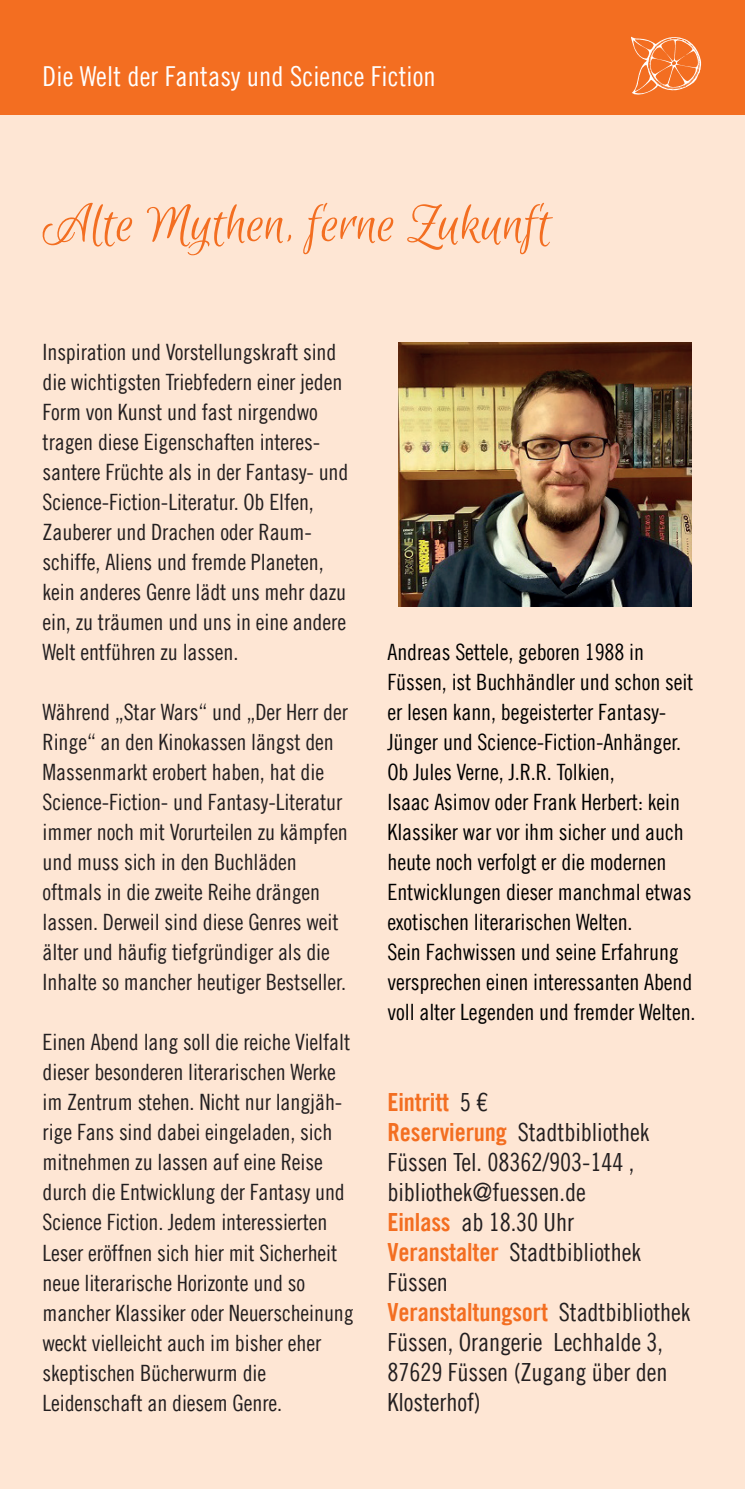
<style>
.page{position:relative;width:745px;height:1489px;background:#fff}
.page>*{position:absolute;margin:0;border:0;box-sizing:border-box;transform-origin:0 0}
.t1{font:57.5px "Euphoria Script";color:#f36e21}
.t2{font:27.5px "Trade Gothic LT Com Cn 18";letter-spacing:.005em;color:#fff}
.t3{font:25px/30px "Trade Gothic LT Com Cn 18";letter-spacing:-.005em;color:#231f20}
.t4{font:25px "Trade Gothic LT Com Bd Cn 20";letter-spacing:-.005em;color:#f36e21}
.t5{font:22.5px/30px "Trade Gothic LT Com Cn 18";letter-spacing:-.005em;color:#231f20}
.t6{font:22.5px/30px "Trade Gothic LT Com Cn 18";letter-spacing:-.005em;color:#000}
.s1{font-family:"Trade Gothic LT Com Cn 18";color:#231f20}
.s2{font-family:"Trade Gothic LT Com Bd Cn 20";color:#f36e21}
</style>
<div class="page">
<div style="left:0;top:0;width:744px;height:1488px;background:#fee6d4"></div>
<div style="left:0;top:0;width:744px;height:115px;background:#f36e21"></div>
<img style="left:631px;top:36px;width:71px;height:59px">
<img style="left:398px;top:342px;width:293px;height:264px">
<p class="t2" style="left:43px;top:60px;width:394px">Die Welt der Fantasy und Science Fiction</p>
<h1 class="t1" style="left:43px;top:193px;width:510px">Alte Mythen, ferne Zukunft</h1>
<p class="t5" style="left:43px;top:337px;width:307px">Inspiration und Vorstellungskraft sind die wichtigsten Triebfedern einer jeden Form von Kunst und fast nirgendwo tragen diese Eigenschaften interes&shy;santere Früchte als in der Fantasy- und Science-Fiction-Literatur. Ob Elfen, Zauberer und Drachen oder Raum&shy;schiffe, Aliens und fremde Planeten, kein anderes Genre lädt uns mehr dazu ein, zu träumen und uns in eine andere Welt entführen zu lassen.</p>
<p class="t5" style="left:43px;top:697px;width:307px">Während „Star Wars“ und „Der Herr der Ringe“ an den Kinokassen längst den Massenmarkt erobert haben, hat die Science-Fiction- und Fantasy-Literatur immer noch mit Vorurteilen zu kämpfen und muss sich in den Buchläden oftmals in die zweite Reihe drängen lassen. Derweil sind diese Genres weit älter und häufig tiefgründiger als die Inhalte so mancher heutiger Bestseller.</p>
<p class="t5" style="left:43px;top:1027px;width:312px">Einen Abend lang soll die reiche Vielfalt dieser besonderen literarischen Werke im Zentrum stehen. Nicht nur langjäh&shy;rige Fans sind dabei eingeladen, sich mitnehmen zu lassen auf eine Reise durch die Entwicklung der Fantasy und Science Fiction. Jedem interessierten Leser eröffnen sich hier mit Sicherheit neue literarische Horizonte und so mancher Klassiker oder Neuerscheinung weckt vielleicht auch im bisher eher skeptischen Bücherwurm die Leidenschaft an diesem Genre.</p>
<p class="t6" style="left:387px;top:637px;width:309px">Andreas Settele, geboren 1988 in Füssen, ist Buchhändler und schon seit er lesen kann, begeisterter Fantasy-Jünger und Science-Fiction-Anhänger.<br>Ob Jules Verne, J.R.R. Tolkien,<br>Isaac Asimov oder Frank Herbert: kein Klassiker war vor ihm sicher und auch heute noch verfolgt er die modernen Entwicklungen dieser manchmal etwas exotischen literarischen Welten.<br>Sein Fachwissen und seine Erfahrung versprechen einen interessanten Abend voll alter Legenden und fremder Welten.</p>
<p class="t4" style="left:387px;top:1086px;width:101px">Eintritt <span class="s1">5 €</span></p>
<p class="t3" style="left:387px;top:1116px;width:263px"><span class="s2">Reservierung</span> Stadtbibliothek<br>Füssen Tel. 08362/903-144 , bibliothek@fuessen.de<br><span class="s2">Einlass</span> ab 18.30 Uhr<br><span class="s2">Veranstalter</span> Stadtbibliothek<br>Füssen</p>
<p class="t4" style="left:387px;top:1296px;width:304px">Veranstaltungsort <span class="s1">Stadtbibliothek</span></p>
<p class="t3" style="left:387px;top:1326px;width:281px">Füssen, Orangerie Lechhalde 3,<br>87629 Füssen (Zugang über den<br>Klosterhof)</p>
</div>
